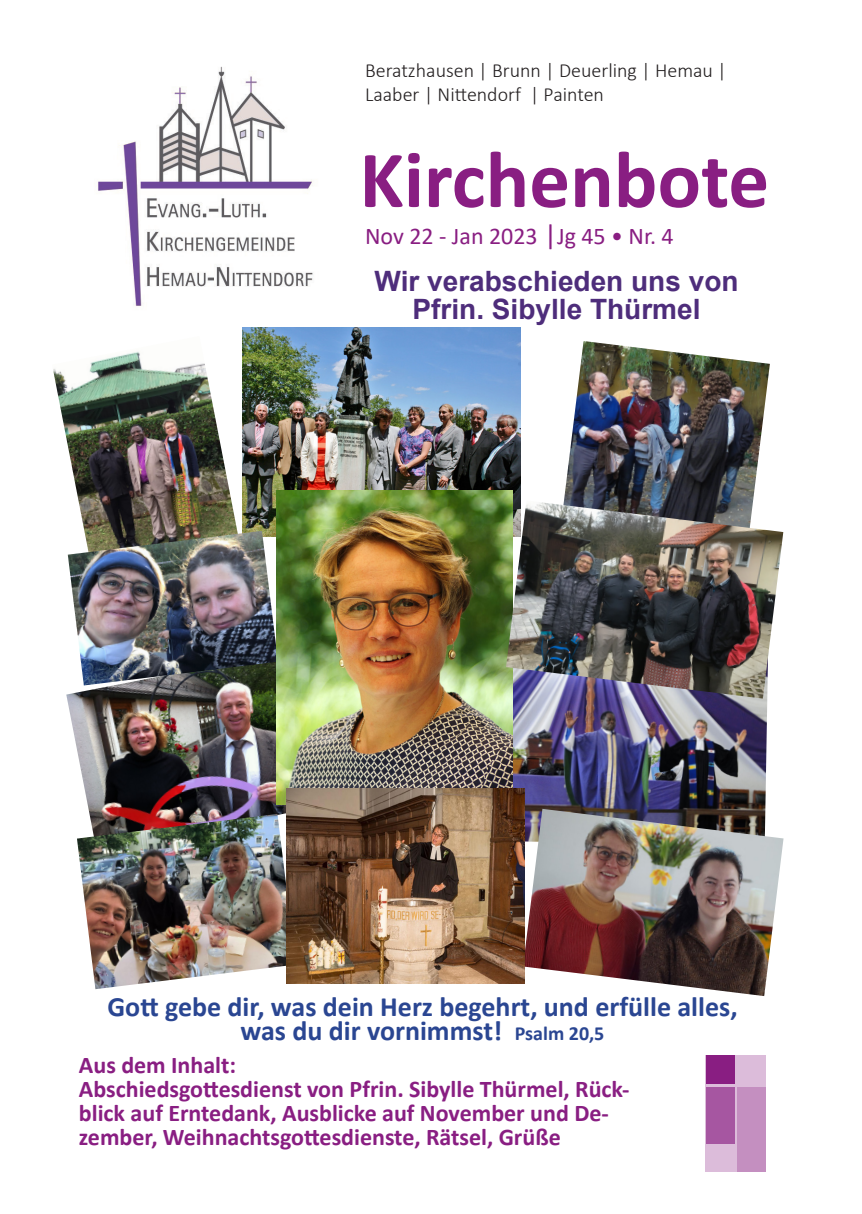
<style>
.page{position:relative;width:862px;height:1214px;background:#fff}
.page>*{position:absolute;margin:0;border:0;box-sizing:border-box;transform-origin:0 0}
.t1{font:700 28px/24px "Calibri";color:#2a4692;text-align:center}
.t2{font:700 28px/28px "Arial";color:#4e2d7b;text-align:center}
.t3{font:700 24px/24px "Calibri";color:#891e82}
.t4{font:24px "Calibri";color:#891e82}
.t5{font:300 20px/24px "Calibri";color:#231f20}
.s1{font-size:28px}
.s2{font-size:20px}
</style>
<div class="page">
<div style="left:706px;top:1054px;width:60px;height:117px;background:#dcbcda"></div>
<div style="left:706px;top:1054px;width:28px;height:29px;background:#891e82"></div>
<div style="left:706px;top:1087px;width:28px;height:56px;background:#a656a1"></div>
<div style="left:738px;top:1087px;width:28px;height:84px;background:#c48fc0"></div>
<svg style="left:365px;top:152px;width:401px;height:56px"></svg>
<img style="left:98px;top:66px;width:215px;height:240px">
<img style="left:53px;top:351px;width:184px;height:205px">
<img style="left:242px;top:328px;width:278px;height:202px">
<img style="left:512px;top:698px;width:256px;height:110px">
<img style="left:66px;top:685px;width:220px;height:128px">
<img style="left:564px;top:341px;width:206px;height:159px">
<img style="left:68px;top:530px;width:208px;height:155px">
<img style="left:276px;top:490px;width:236px;height:314px">
<img style="left:506px;top:500px;width:277px;height:198px">
<img style="left:523px;top:808px;width:260px;height:187px">
<img style="left:77px;top:813px;width:219px;height:176px">
<img style="left:286px;top:788px;width:238px;height:195px">
<p class="t5" style="left:365px;top:58px;width:363px">Beratzhausen | Brunn | Deuerling | Hemau |<br>Laaber | Nittendorf | Painten</p>
<p class="t4" style="left:365px;top:219px;width:310px">Nov 22 - Jan 2023 <span class="s1">|</span>Jg 45 • Nr. 4</p>
<p class="t2" style="left:374px;top:267px;width:365px">Wir verabschieden uns von<br>Pfrin. Sibylle Thürmel</p>
<p class="t1" style="left:107px;top:994px;width:631px">Gott gebe dir, was dein Herz begehrt, und erfülle alles, was du dir vornimmst! <span class="s2">Psalm 20,5</span></p>
<p class="t3" style="left:79px;top:1052px;width:552px">Aus dem Inhalt:<br>Abschiedsgottesdienst von Pfrin. Sibylle Thürmel, Rück&shy;blick auf Erntedank, Ausblicke auf November und De&shy;zember, Weihnachtsgottesdienste, Rätsel, Grüße</p>
</div>
